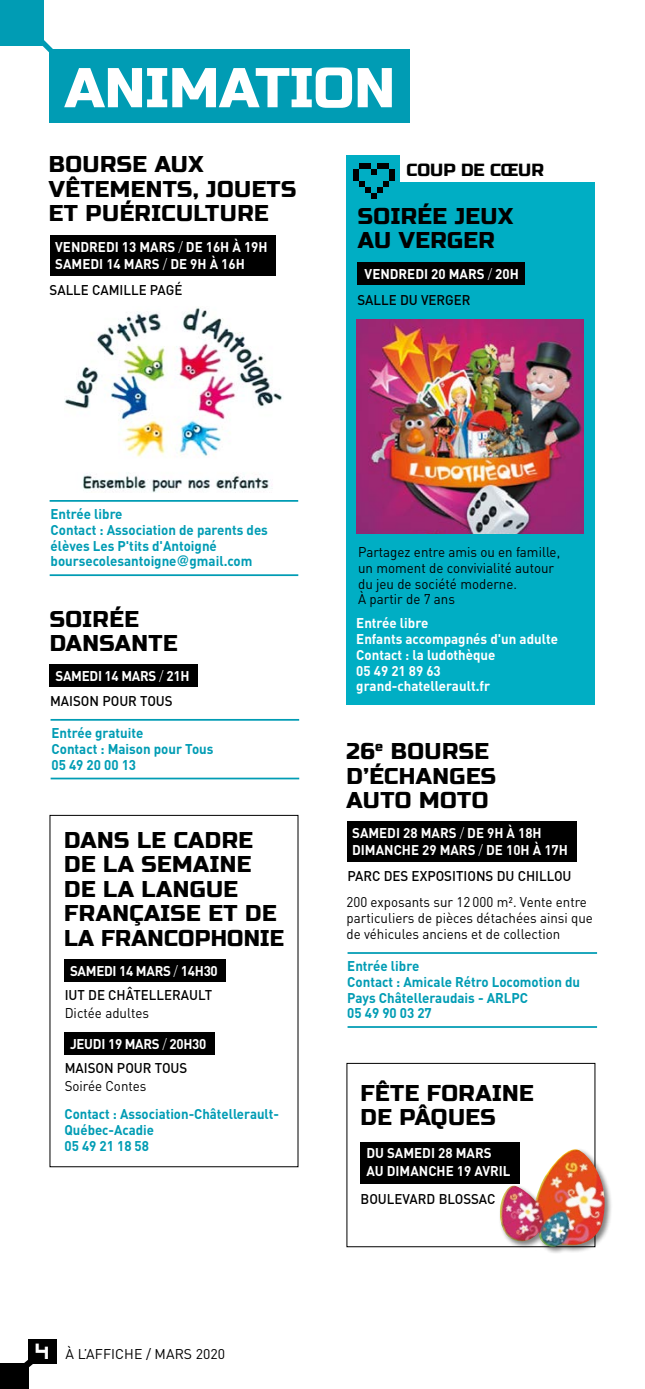
<style>
.page{position:relative;width:645px;height:1389px;background:#fff}
.page>*{position:absolute;margin:0;border:0;box-sizing:border-box;transform-origin:0 0}
.t1{font:56px "Russo One";color:#fff}
.t2{font:22.75px/24.5px "Russo One";letter-spacing:.02em;color:#000}
.t3{font:17.5px "Russo One";color:#000}
.t4{font:700 14px/15.8px "DIN";color:#fff;scale:.95 1}
.t5{font:700 14px/15.8px "DIN";color:#009cb4;scale:.95 1}
.t6{font:14px/15.8px "DIN";color:#000;scale:.95 1}
.t7{font:500 14px/24.3px "DIN";color:#000;text-align:center;scale:.95 1}
.t8{font:700 14px/15.8px "DIN";color:#009cb4;scale:.94 1}
.t9{font:700 14px/24.3px "DIN";letter-spacing:-.02em;color:#fff;scale:.95 1}
.t10{font:14px "DIN";color:#000}
.s1{font-weight:300}
.s2{font-family:"Helvetica"}
.s3{font-weight:700;color:#fff}
.s4{font-weight:300;color:#fff}
.s5{font-weight:500;color:#000}
.s6{font-family:"Symtext";font-size:21px;color:#fff}
</style>
<div class="page">
<div style="left:29px;top:1339px;width:28px;height:25px;background:#000"></div>
<div style="left:0;top:1364px;width:28px;height:25px;background:#000"></div>
<svg style="left:11px;top:1349px;width:22px;height:30px"></svg>
<div style="left:0;top:0;width:44px;height:45px;background:#009cb4"></div>
<div style="left:50px;top:50px;width:360px;height:73px;background:#009cb4"></div>
<svg style="left:30px;top:40px;width:31px;height:21px"></svg>
<div style="left:50px;top:235px;width:225px;height:41px;background:#000"></div>
<hr style="left:50px;top:574px;width:248px;height:2px;background:#009cb4">
<hr style="left:50px;top:500px;width:248px;height:2px;background:#009cb4">
<img style="left:64px;top:308px;width:218px;height:185px">
<div style="left:347px;top:821px;width:229px;height:41px;background:#000"></div>
<hr style="left:347px;top:1026px;width:250px;height:2px;background:#009cb4">
<hr style="left:347px;top:952px;width:250px;height:2px;background:#009cb4">
<div style="left:346px;top:1063px;width:249px;height:184px;border:1px solid #000"></div>
<div style="left:361px;top:1142px;width:159px;height:41px;background:#000"></div>
<div style="left:498px;top:1148px;width:115px;height:106px;background:#000;opacity:.5"></div>
<img style="left:498px;top:1149px;width:115px;height:101px">
<div style="left:346px;top:182px;width:249px;height:523px;background:#00aec4"></div>
<div style="left:358px;top:263px;width:167px;height:22px;background:#000"></div>
<div style="left:346px;top:156px;width:54px;height:49px;background:#00aec4"></div>
<div style="left:377px;top:164px;width:12px;height:5px;background:#000"></div>
<div style="left:359px;top:163px;width:12px;height:6px;background:#000"></div>
<div style="left:353px;top:169px;width:6px;height:12px;background:#000"></div>
<div style="left:389px;top:169px;width:6px;height:12px;background:#000"></div>
<svg style="left:371px;top:169px;width:6px;height:6px"></svg>
<svg style="left:359px;top:181px;width:30px;height:18px"></svg>
<img style="left:357px;top:319px;width:226px;height:214px">
<div style="left:50px;top:665px;width:148px;height:22px;background:#000"></div>
<hr style="left:51px;top:778px;width:248px;height:1px;background:#009cb4">
<hr style="left:51px;top:719px;width:248px;height:2px;background:#009cb4">
<div style="left:64px;top:959px;width:162px;height:23px;background:#000"></div>
<div style="left:64px;top:1032px;width:151px;height:22px;background:#000"></div>
<h1 class="t1" style="left:65px;top:55px;width:332px">ANIMATION</h1>
<h2 class="t2" style="left:49px;top:152px;width:249px">BOURSE AUX<br>VÊTEMENTS, JOUETS<br>ET PUÉRICULTURE</h2>
<p class="t4" style="left:55px;top:237px;width:225px;line-height:17.5px">VENDREDI 13 MARS <span class="s1">/</span> DE 16H À 19H<br>SAMEDI 14 MARS <span class="s1">/</span> DE 9H À 16H</p>
<p class="t7" style="left:50px;top:277px;width:141px">SALLE CAMILLE PAGÉ</p>
<p class="t3" style="left:407px;top:160px;width:139px">COUP DE CŒUR</p>
<h2 class="t2" style="left:358px;top:204px;width:157px">SOIRÉE JEUX<br>AU VERGER</h2>
<p class="t4" style="left:365px;top:266px;width:164px">VENDREDI 20 MARS <span class="s1">/</span> 20H</p>
<p class="t7" style="left:357px;top:287px;width:121px">SALLE DU VERGER</p>
<p class="t5" style="left:51px;top:506px;width:230px">Entrée libre<br>Contact : Association de parents des élèves Les P'tits d'Antoigné boursecolesantoigne<span class="s2">@</span>gmail.com</p>
<h2 class="t2" style="left:50px;top:607px;width:129px">SOIRÉE<br>DANSANTE</h2>
<p class="t9" style="left:55px;top:664px;width:143px">SAMEDI 14 MARS <span class="s1">/</span> 21H</p>
<p class="t7" style="left:50px;top:688px;width:131px">MAISON POUR TOUS</p>
<p class="t5" style="left:52px;top:724px;width:172px">Entrée gratuite<br>Contact : Maison pour Tous<br>05 49 20 00 13</p>
<h2 class="t2" style="left:64px;top:828px;width:221px">DANS LE CADRE<br>DE LA SEMAINE<br>DE LA LANGUE<br>FRANÇAISE ET DE<br>LA FRANCOPHONIE</h2>
<p class="t7" style="left:65px;top:958px;width:163px"><span class="s3">SAMEDI 14 MARS</span> <span class="s4">/</span> <span class="s3">14H30<br></span>IUT DE CHÂTELLERAULT</p>
<p class="t9" style="left:65px;top:1031px;width:151px;text-indent:5px">JEUDI 19 MARS <span class="s1">/</span> 20H30<br><span class="s5">MAISON POUR TOUS</span></p>
<p class="t6" style="left:65px;top:1005px;width:90px">Dictée adultes</p>
<p class="t6" style="left:65px;top:1077px;width:88px">Soirée Contes</p>
<p class="t8" style="left:65px;top:1105px;width:230px">Contact : Association-Châtellerault-<br>Québec-Acadie<br>05 49 21 18 58</p>
<p class="t10" style="left:36px;top:1345px;width:191px"><span class="s6">4</span> À L’AFFICHE / MARS 2020</p>
<p class="t6" style="left:358px;top:544px;width:214px">Partagez entre amis ou en famille, un moment de convivialité autour du jeu de société moderne.<br>À partir de 7 ans</p>
<p class="t4" style="left:356px;top:615px;width:214px">Entrée libre<br>Enfants accompagnés d'un adulte<br>Contact : la ludothèque<br>05 49 21 89 63 grand-chatellerault.fr</p>
<h2 class="t2" style="left:347px;top:739px;width:151px">26<sup>e</sup> BOURSE<br>D’ÉCHANGES<br>AUTO MOTO</h2>
<p class="t4" style="left:352px;top:823px;width:229px;line-height:17.5px">SAMEDI 28 MARS <span class="s1">/</span> DE 9H À 18H<br>DIMANCHE 29 MARS <span class="s1">/</span> DE 10H À 17H</p>
<p class="t7" style="left:347px;top:864px;width:237px">PARC DES EXPOSITIONS DU CHILLOU</p>
<p class="t6" style="left:346px;top:894px;width:261px">200 exposants sur 12 000 m². Vente entre particuliers de pièces détachées ainsi que de véhicules anciens et de collection</p>
<p class="t5" style="left:347px;top:958px;width:247px">Entrée libre<br>Contact : Amicale Rétro Locomotion du<br>Pays Châtelleraudais - ARLPC<br>05 49 90 03 27</p>
<h2 class="t2" style="left:360px;top:1081px;width:175px">FÊTE FORAINE<br>DE PÂQUES</h2>
<p class="t4" style="left:366px;top:1144px;width:153px;line-height:17.5px">DU SAMEDI 28 MARS<br>AU DIMANCHE 19 AVRIL</p>
<p class="t7" style="left:360px;top:1186px;width:143px">BOULEVARD BLOSSAC</p>
</div>
